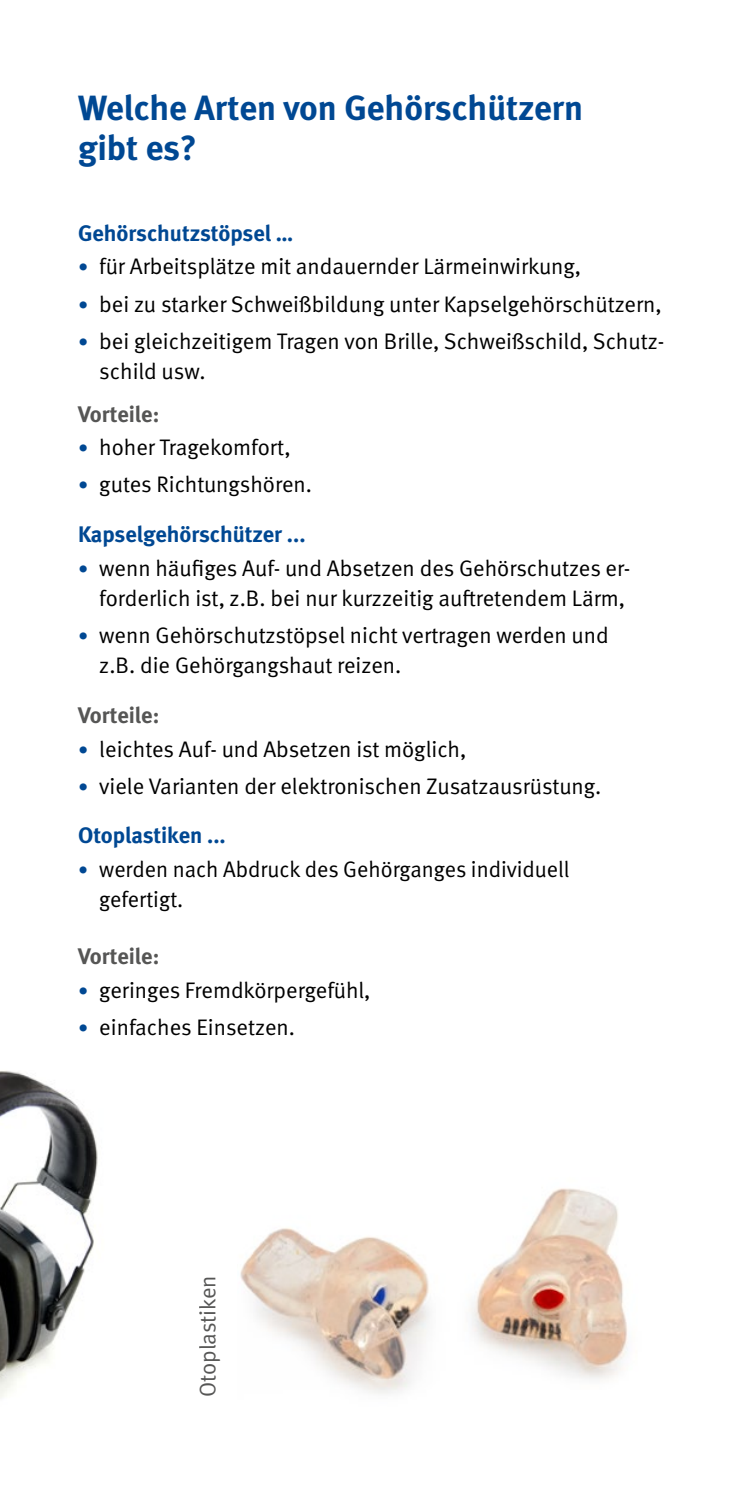
<style>
.page{position:relative;width:745px;height:1489px;background:#fff}
.page>*{position:absolute;margin:0;border:0;box-sizing:border-box;transform-origin:0 0}
._01_Überschriften_Kapitelüberschrift_14pt{font:700 35px/40px "DGUV Meta";color:#004893}
.t1{font:22.5px/30px "DGUV Meta";color:#000}
._01_Überschriften_Zwischenüberschrift_1_1{font:700 22.5px "DGUV Meta";color:#004893}
._01_Überschriften_Zwischenüberschrift_1_1-2{font:700 22.5px "DGUV Meta";color:#565655}
.t2{font:22.5px "DGUV Meta";letter-spacing:-.005em;color:#565655}
.s1{font-size:20px;color:#004893}
</style>
<div class="page">
<img style="left:0;top:1071px;width:98px;height:327px">
<img style="left:240px;top:1188px;width:388px;height:206px">
<p class="_01_Überschriften_Kapitelüberschrift_14pt" style="left:78px;top:89px;width:506px">Welche Arten von Gehörschützern gibt es?</p>
<p class="_01_Überschriften_Zwischenüberschrift_1_1" style="left:78px;top:219px;width:217px">Gehörschutzstöpsel …</p>
<p class="t1" style="left:78px;top:252px;width:504px"><span class="s1">•</span> für Arbeitsplätze mit andauernder Lärmeinwirkung,</p>
<p class="t1" style="left:78px;top:289px;width:585px"><span class="s1">•</span> bei zu starker Schweißbildung unter Kapselgehörschützern,</p>
<p class="t1" style="left:99px;top:326px;width:566px;text-indent:-21px"><span class="s1">•</span> bei gleichzeitigem Tragen von Brille, Schweißschild, Schutz&shy;schild usw.</p>
<p class="_01_Überschriften_Zwischenüberschrift_1_1-2" style="left:78px;top:400px;width:83px">Vorteile:</p>
<p class="t1" style="left:78px;top:433px;width:214px"><span class="s1">•</span> hoher Tragekomfort,</p>
<p class="t1" style="left:78px;top:470px;width:235px"><span class="s1">•</span> gutes Richtungshören.</p>
<p class="_01_Überschriften_Zwischenüberschrift_1_1" style="left:78px;top:521px;width:229px">Kapselgehörschützer ...</p>
<p class="t1" style="left:78px;top:553px;width:553px;text-align:right"><span class="s1">•</span> wenn häufiges Auf- und Absetzen des Gehörschutzes er&shy;forderlich ist, z.B. bei nur kurzzeitig auftretendem Lärm,</p>
<p class="t1" style="left:99px;top:621px;width:510px;text-indent:-21px"><span class="s1">•</span> wenn Gehörschutzstöpsel nicht vertragen werden und z.B. die Gehörgangshaut reizen.</p>
<p class="_01_Überschriften_Zwischenüberschrift_1_1-2" style="left:78px;top:701px;width:83px">Vorteile:</p>
<p class="t1" style="left:78px;top:734px;width:389px"><span class="s1">•</span> leichtes Auf- und Absetzen ist möglich,</p>
<p class="t1" style="left:78px;top:771px;width:524px"><span class="s1">•</span> viele Varianten der elektronischen Zusatzausrüstung.</p>
<p class="_01_Überschriften_Zwischenüberschrift_1_1" style="left:78px;top:822px;width:149px">Otoplastiken ...</p>
<p class="t1" style="left:99px;top:854px;width:471px;text-indent:-21px"><span class="s1">•</span> werden nach Abdruck des Gehörganges individuell gefertigt.</p>
<p class="_01_Überschriften_Zwischenüberschrift_1_1-2" style="left:78px;top:942px;width:83px">Vorteile:</p>
<p class="t1" style="left:78px;top:975px;width:294px"><span class="s1">•</span> geringes Fremdkörpergefühl,</p>
<p class="t1" style="left:78px;top:1012px;width:218px"><span class="s1">•</span> einfaches Einsetzen.</p>
<p class="t2" style="left:195px;top:1396px;width:123px;rotate:-90deg">Otoplastiken</p>
</div>
